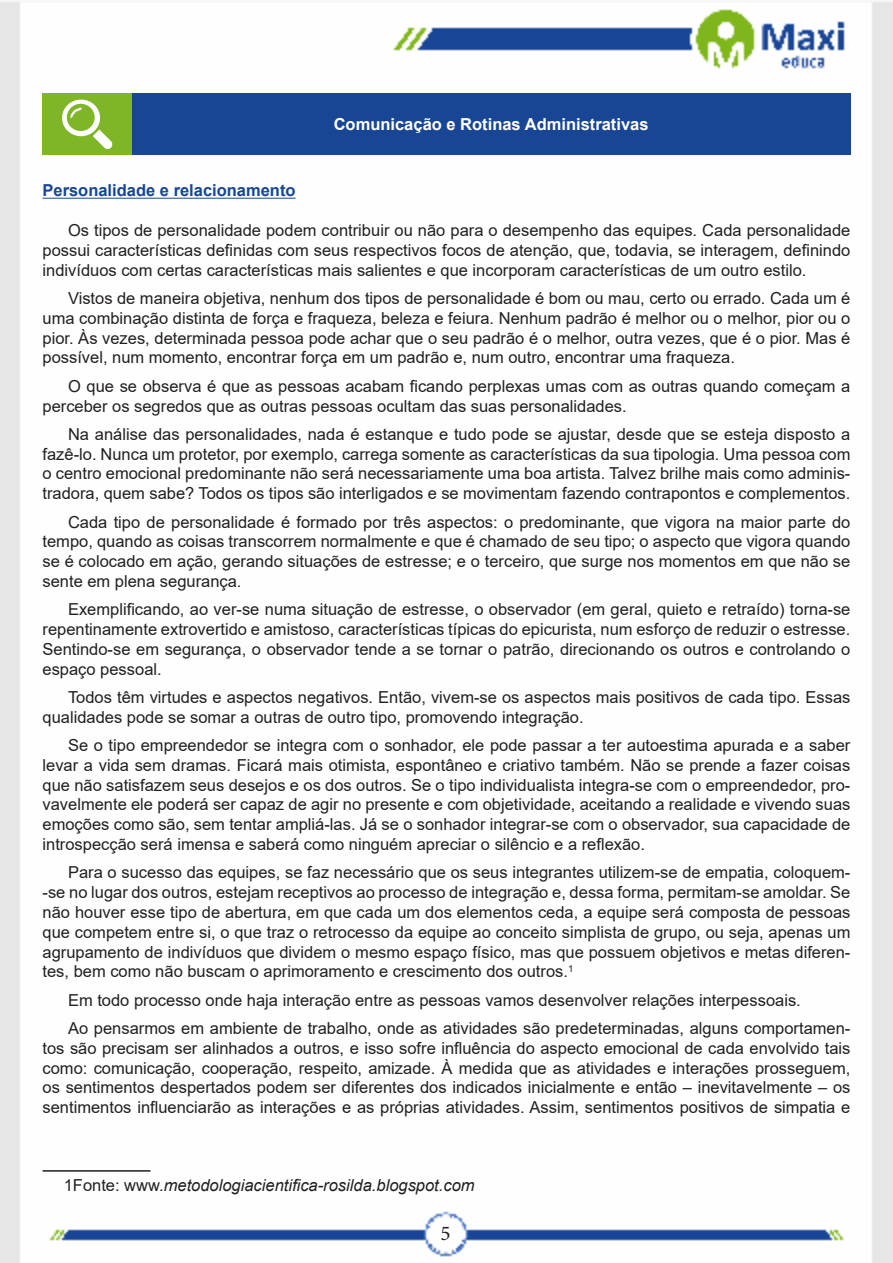
<style>
.page{position:relative;width:893px;height:1263px;background:#fff}
.page>*{position:absolute;margin:0;border:0;box-sizing:border-box;transform-origin:0 0}
.t1{font:21px "Minion Pro";color:#231f20}
.x_msonormal{font:16.5px/19.8px "Arial";color:#231f20;text-align:justify}
.Body_Text{font:16.5px/19.8px "Arial";color:#231f20;text-align:justify}
.Texto{font:italic 16.5px "Arial";color:#231f20}
.Titulo_de_Caixa{font:700 16.5px "Arial";color:#fff}
.t2{font:700 16.5px "Arial";color:#184695}
.s1{font-style:normal}
</style>
<div class="page">
<img style="left:0;top:0;width:893px;height:1263px">
<hr style="left:43px;top:198px;width:253px;height:1px;background:#184695">
<div style="left:43px;top:94px;width:89px;height:61px;background:#7fb628"></div>
<div style="left:132px;top:94px;width:718px;height:61px;background:#184695"></div>
<svg style="left:62px;top:100px;width:51px;height:49px"></svg>
<hr style="left:43px;top:1170px;width:108px;height:2px;background:#231f20">
<p class="Titulo_de_Caixa" style="left:334px;top:113px;width:316px">Comunicação e Rotinas Administrativas</p>
<p class="t2" style="left:43px;top:179px;width:255px">Personalidade e relacionamento</p>
<p class="x_msonormal" style="left:43px;top:220px;width:809px;text-indent:26px">Os tipos de personalidade podem contribuir ou não para o desempenho das equipes. Cada personalidade possui características definidas com seus respectivos focos de atenção, que, todavia, se interagem, definindo indivíduos com certas características mais salientes e que incorporam características de um outro estilo.</p>
<p class="x_msonormal" style="left:43px;top:288px;width:809px;text-indent:26px">Vistos de maneira objetiva, nenhum dos tipos de personalidade é bom ou mau, certo ou errado. Cada um é uma combinação distinta de força e fraqueza, beleza e feiura. Nenhum padrão é melhor ou o melhor, pior ou o pior. Às vezes, determinada pessoa pode achar que o seu padrão é o melhor, outra vezes, que é o pior. Mas é possível, num momento, encontrar força em um padrão e, num outro, encontrar uma fraqueza.</p>
<p class="x_msonormal" style="left:43px;top:376px;width:809px;text-indent:26px">O que se observa é que as pessoas acabam ficando perplexas umas com as outras quando começam a perceber os segredos que as outras pessoas ocultam das suas personalidades.</p>
<p class="x_msonormal" style="left:43px;top:424px;width:809px;text-indent:26px">Na análise das personalidades, nada é estanque e tudo pode se ajustar, desde que se esteja disposto a fazê-lo. Nunca um protetor, por exemplo, carrega somente as características da sua tipologia. Uma pessoa com o centro emocional predominante não será necessariamente uma boa artista. Talvez brilhe mais como adminis&shy;tradora, quem sabe? Todos os tipos são interligados e se movimentam fazendo contrapontos e complementos.</p>
<p class="x_msonormal" style="left:43px;top:512px;width:809px;text-indent:26px">Cada tipo de personalidade é formado por três aspectos: o predominante, que vigora na maior parte do tempo, quando as coisas transcorrem normalmente e que é chamado de seu tipo; o aspecto que vigora quando se é colocado em ação, gerando situações de estresse; e o terceiro, que surge nos momentos em que não se sente em plena segurança.</p>
<p class="x_msonormal" style="left:43px;top:599px;width:809px;text-indent:26px">Exemplificando, ao ver-se numa situação de estresse, o observador (em geral, quieto e retraído) torna-se repentinamente extrovertido e amistoso, características típicas do epicurista, num esforço de reduzir o estresse.<br>Sentindo-se em segurança, o observador tende a se tornar o patrão, direcionando os outros e controlando o espaço pessoal.</p>
<p class="x_msonormal" style="left:43px;top:687px;width:809px;text-indent:26px">Todos têm virtudes e aspectos negativos. Então, vivem-se os aspectos mais positivos de cada tipo. Essas qualidades pode se somar a outras de outro tipo, promovendo integração.</p>
<p class="x_msonormal" style="left:43px;top:735px;width:809px;text-indent:26px">Se o tipo empreendedor se integra com o sonhador, ele pode passar a ter autoestima apurada e a saber levar a vida sem dramas. Ficará mais otimista, espontâneo e criativo também. Não se prende a fazer coisas que não satisfazem seus desejos e os dos outros. Se o tipo individualista integra-se com o empreendedor, pro&shy;vavelmente ele poderá ser capaz de agir no presente e com objetividade, aceitando a realidade e vivendo suas emoções como são, sem tentar ampliá-las. Já se o sonhador integrar-se com o observador, sua capacidade de introspecção será imensa e saberá como ninguém apreciar o silêncio e a reflexão.</p>
<p class="x_msonormal" style="left:43px;top:862px;width:809px;text-indent:26px">Para o sucesso das equipes, se faz necessário que os seus integrantes utilizem-se de empatia, coloquem--se no lugar dos outros, estejam receptivos ao processo de integração e, dessa forma, permitam-se amoldar. Se não houver esse tipo de abertura, em que cada um dos elementos ceda, a equipe será composta de pessoas que competem entre si, o que traz o retrocesso da equipe ao conceito simplista de grupo, ou seja, apenas um agrupamento de indivíduos que dividem o mesmo espaço físico, mas que possuem objetivos e metas diferen&shy;tes, bem como não buscam o aprimoramento e crescimento dos outros.<sup>1</sup></p>
<p class="Body_Text" style="left:68px;top:990px;width:734px">Em todo processo onde haja interação entre as pessoas vamos desenvolver relações interpessoais.</p>
<p class="Body_Text" style="left:43px;top:1018px;width:809px;text-indent:26px">Ao pensarmos em ambiente de trabalho, onde as atividades são predeterminadas, alguns comportamen&shy;tos são precisam ser alinhados a outros, e isso sofre influência do aspecto emocional de cada envolvido tais como: comunicação, cooperação, respeito, amizade. À medida que as atividades e interações prosseguem, os sentimentos despertados podem ser diferentes dos indicados inicialmente e então – inevitavelmente – os sentimentos influenciarão as interações e as próprias atividades. Assim, sentimentos positivos de simpatia e</p>
<p class="Texto" style="left:64px;top:1174px;width:412px"><span class="s1">1Fonte: www.</span>metodologiacientifica-rosilda.blogspot.com</p>
<p class="t1" style="left:440px;top:1219px;width:12px">5</p>
</div>
